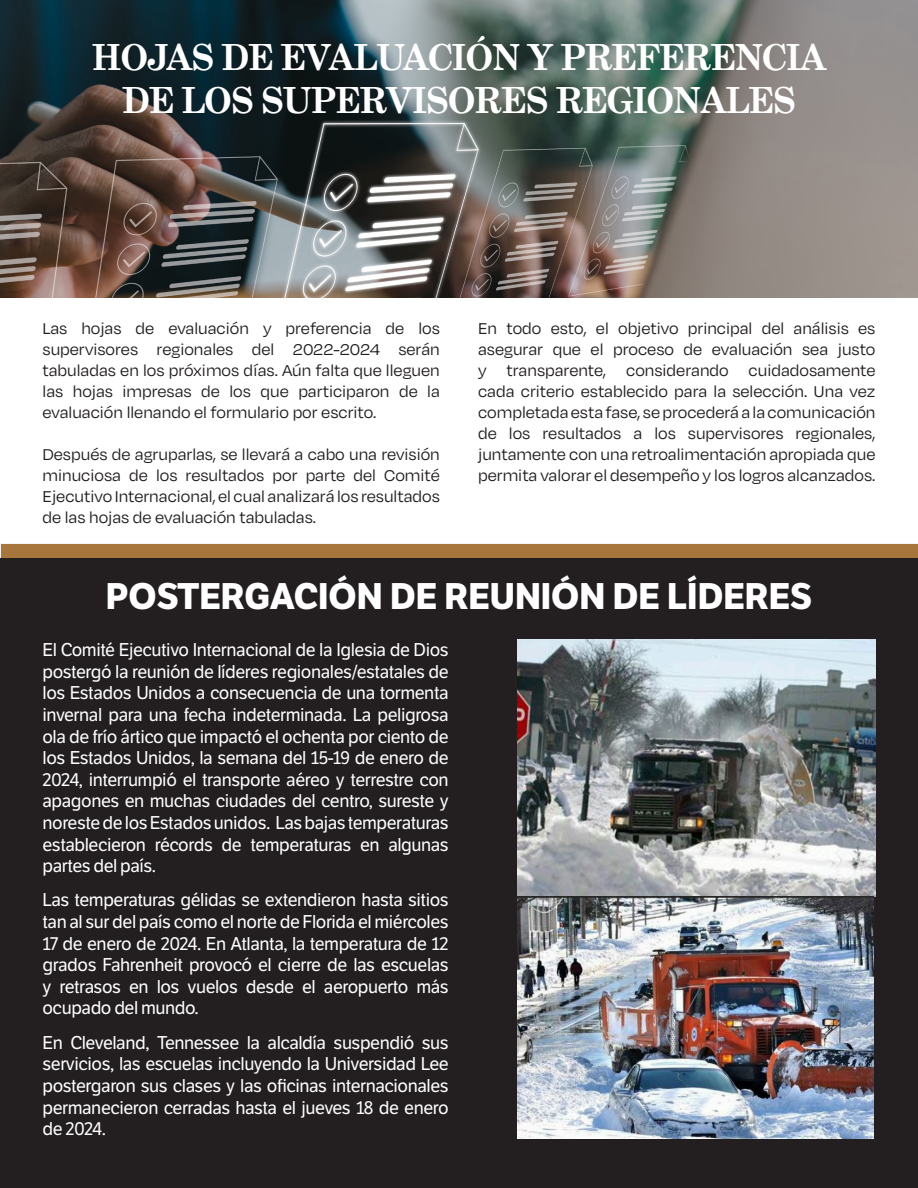
<style>
.page{position:relative;width:918px;height:1188px;background:#fff}
.page>*{position:absolute;margin:0;border:0;box-sizing:border-box;transform-origin:0 0}
.H1_Header{font:700 36px/43.2px "Grad";color:#fff;text-align:center}
.Paragraph{font:700 36px "LFT Etica";color:#fff}
.Quotes{font:18px/21.6px "LFT Etica";letter-spacing:-.025em;color:#fff;text-align:justify}
.H1_Header-2{font:100 18px/21px "Degular Var Text";color:#231f20;text-align:justify}
</style>
<div class="page">
<div style="left:1px;top:544px;width:917px;height:15px;background:#a6763d"></div>
<div style="left:1px;top:559px;width:917px;height:629px;background:#231f20"></div>
<img style="left:518px;top:640px;width:357px;height:499px">
<img style="left:0;top:0;width:918px;height:298px">
<p class="H1_Header" style="left:92px;top:36px;width:735px">HOJAS DE EVALUACIÓN Y PREFERENCIA<br>DE LOS SUPERVISORES REGIONALES</p>
<p class="H1_Header-2" style="left:43px;top:317px;width:399px">Las hojas de evaluación y preferencia de los supervisores regionales del 2022-2024 serán tabuladas en los próximos días. Aún falta que lleguen las hojas impresas de los que participaron de la evaluación llenando el formulario por escrito.</p>
<p class="H1_Header-2" style="left:43px;top:443px;width:399px">Después de agruparlas, se llevará a cabo una revisión minuciosa de los resultados por parte del Comité Ejecutivo Internacional, el cual analizará los resultados de las hojas de evaluación tabuladas.</p>
<p class="H1_Header-2" style="left:478px;top:317px;width:399px">En todo esto, el objetivo principal del análisis es asegurar que el proceso de evaluación sea justo y transparente, considerando cuidadosamente cada criterio establecido para la selección. Una vez completada esta fase, se procederá a la comunicación de los resultados a los supervisores regionales, juntamente con una retroalimentación apropiada que permita valorar el desempeño y los logros alcanzados.</p>
<p class="Paragraph" style="left:106px;top:574px;width:708px">POSTERGACIÓN DE REUNIÓN DE LÍDERES</p>
<p class="Quotes" style="left:43px;top:639px;width:408px">El Comité Ejecutivo Internacional de la Iglesia de Dios postergó la reunión de líderes regionales/estatales de los Estados Unidos a consecuencia de una tormenta invernal para una fecha indeterminada. La peligrosa ola de frío ártico que impactó el ochenta por ciento de los Estados Unidos, la semana del 15-19 de enero de 2024, interrumpió el transporte aéreo y terrestre con apagones en muchas ciudades del centro, sureste y noreste de los Estados unidos. Las bajas temperaturas establecieron récords de temperaturas en algunas partes del país.</p>
<p class="Quotes" style="left:43px;top:890px;width:408px">Las temperaturas gélidas se extendieron hasta sitios tan al sur del país como el norte de Florida el miércoles 17 de enero de 2024. En Atlanta, la temperatura de 12 grados Fahrenheit provocó el cierre de las escuelas y retrasos en los vuelos desde el aeropuerto más ocupado del mundo.</p>
<p class="Quotes" style="left:43px;top:1032px;width:408px">En Cleveland, Tennessee la alcaldía suspendió sus servicios, las escuelas incluyendo la Universidad Lee postergaron sus clases y las oficinas internacionales permanecieron cerradas hasta el jueves 18 de enero de 2024.</p>
</div>
